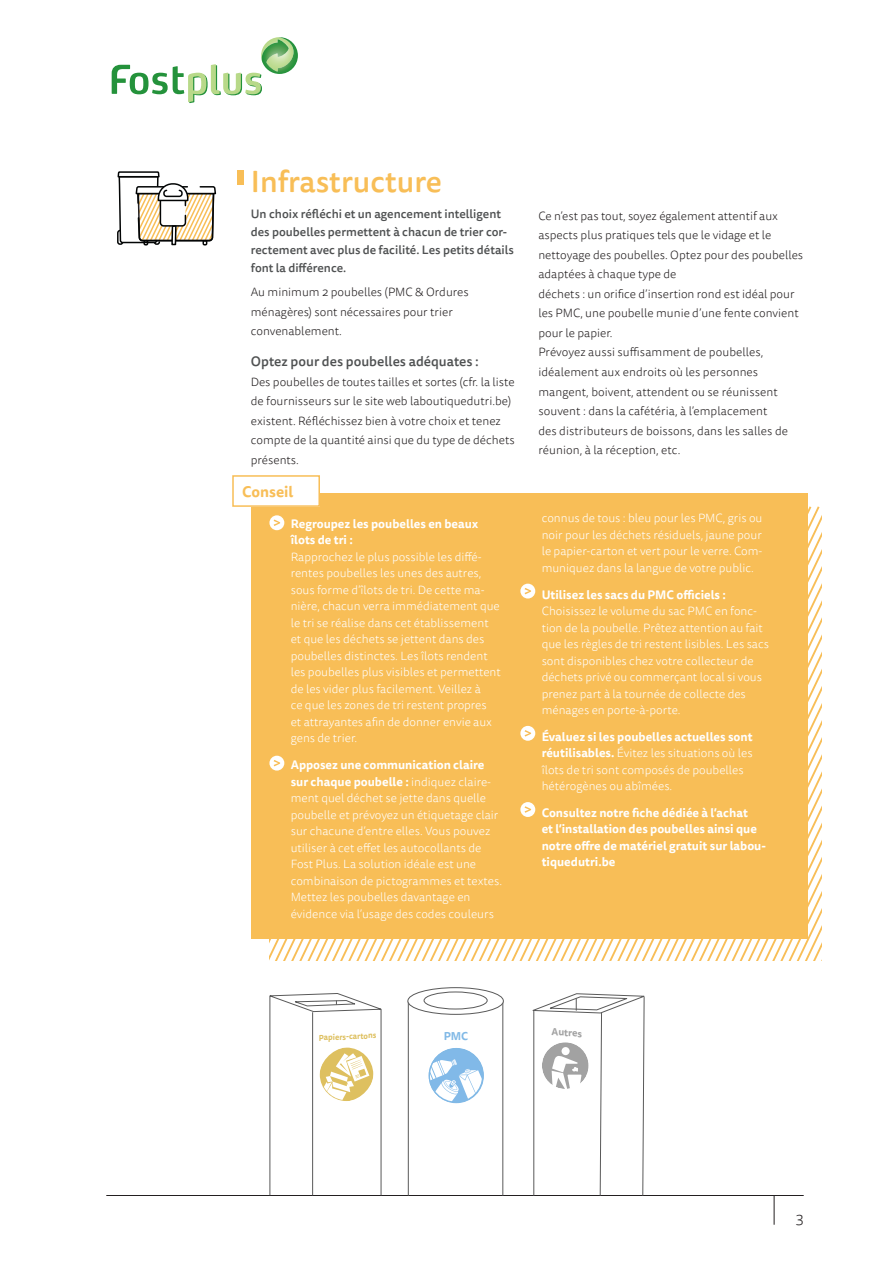
<style>
.page{position:relative;width:893px;height:1263px;background:#fff}
.page>*{position:absolute;margin:0;border:0;box-sizing:border-box;transform-origin:0 0}
.Titel_-_5pijlers{font:500 30px "Tisa Sans Pro";color:#f8be57}
.Tip__Titel{font:700 15px "Tisa Sans Pro";color:#f8be57}
.t1{font:300 15px "Tisa Sans Pro";color:#231f20}
.Binnenwerk__Brood{font:500 13.5px "Tisa Sans Pro";color:#4f5152}
.Tips{font:300 12px/16.5px "Tisa Sans Pro";color:#fff}
.Binnenwerk__Brood-2{font:300 12px/19.5px "Tisa Sans Pro";color:#231f20}
.Binnenwerk__Intro{font:500 12px/18px "Tisa Sans Pro";color:#4f5152}
.Tips-2{font:700 12px/16.5px "Tisa Sans Pro";color:#fff}
.t2{font:700 11.1px "Tisa Sans Pro";color:#81b9e6}
.t3{font:700 9.9px "Tisa Sans Pro";color:#a2a2a2}
.t4{font:700 8.25px "Tisa Sans Pro";color:#dec060;scale:.94 1}
.s1{font-weight:700}
</style>
<div class="page">
<svg style="left:774px;top:1196px;width:1px;height:29px"></svg>
<svg style="left:112px;top:37px;width:186px;height:66px"></svg>
<hr style="left:106px;top:1195px;width:698px;height:1px;background:#231f20">
<svg style="left:117px;top:171px;width:100px;height:75px"></svg>
<div style="left:238px;top:170px;width:6px;height:14px;background:#f8be57"></div>
<svg style="left:269px;top:507px;width:553px;height:453px"></svg>
<div style="left:251px;top:493px;width:557px;height:446px;background:#f8be57"></div>
<div style="left:233px;top:476px;width:86px;height:30px;background:#fff"></div>
<div style="left:232px;top:475px;width:88px;height:32px;border:2px solid #f8be57"></div>
<div style="left:269px;top:515px;width:15px;height:15px;background:#fff;border-radius:50%"></div>
<svg style="left:274px;top:520px;width:6px;height:6px"></svg>
<div style="left:269px;top:756px;width:15px;height:14px;background:#fff;border-radius:50%"></div>
<svg style="left:274px;top:760px;width:6px;height:6px"></svg>
<div style="left:520px;top:584px;width:15px;height:14px;background:#fff;border-radius:50%"></div>
<svg style="left:525px;top:588px;width:6px;height:6px"></svg>
<div style="left:520px;top:726px;width:15px;height:15px;background:#fff;border-radius:50%"></div>
<svg style="left:525px;top:730px;width:6px;height:6px"></svg>
<div style="left:520px;top:802px;width:15px;height:15px;background:#fff;border-radius:50%"></div>
<svg style="left:525px;top:806px;width:6px;height:7px"></svg>
<hr style="left:408px;top:1001px;width:1px;height:195px;background:#595959">
<hr style="left:502px;top:1001px;width:1px;height:195px;background:#595959">
<svg style="left:408px;top:988px;width:95px;height:26px"></svg>
<div style="left:407px;top:987px;width:97px;height:28px;border:1px solid #595959;border-radius:50%"></div>
<div style="left:424px;top:992px;width:63px;height:17px;background:#fff;border-radius:50%"></div>
<div style="left:424px;top:992px;width:63px;height:17px;border:1px solid #595959;border-radius:50%"></div>
<div style="left:429px;top:1049px;width:54px;height:53px;background:#81b9e8;border-radius:50%"></div>
<svg style="left:429px;top:1059px;width:54px;height:43px"></svg>
<div style="left:429px;top:1048px;width:54px;height:55px;border:1px solid #81b9e6;border-radius:50%"></div>
<svg style="left:269px;top:993px;width:113px;height:203px"></svg>
<svg style="left:532px;top:993px;width:113px;height:203px"></svg>
<p class="Titel_-_5pijlers" style="left:251px;top:160px;width:193px">Infrastructure</p>
<p class="Binnenwerk__Intro" style="left:251px;top:205px;width:265px">Un choix réfléchi et un agencement intelligent des poubelles permettent à chacun de trier cor&shy;rectement avec plus de facilité. Les petits détails font la différence.</p>
<p class="Binnenwerk__Brood-2" style="left:251px;top:283px;width:219px">Au minimum 2 poubelles (PMC &amp; Ordures ménagères) sont nécessaires pour trier convenablement.</p>
<p class="Binnenwerk__Brood" style="left:251px;top:352px;width:230px">Optez pour des poubelles adéquates :</p>
<p class="Binnenwerk__Brood-2" style="left:251px;top:372px;width:265px">Des poubelles de toutes tailles et sortes (cfr. la liste de fournisseurs sur le site web laboutiquedutri.be) existent. Réfléchissez bien à votre choix et tenez compte de la quantité ainsi que du type de déchets présents.</p>
<p class="Tip__Titel" style="left:242px;top:480px;width:53px">Conseil</p>
<p class="Tips" style="left:291px;top:516px;width:212px"><span class="s1">Regroupez les poubelles en beaux îlots de tri :<br></span>Rapprochez le plus possible les diffé&shy;rentes poubelles les unes des autres, sous forme d’îlots de tri. De cette ma&shy;nière, chacun verra immédiatement que le tri se réalise dans cet établissement et que les déchets se jettent dans des poubelles distinctes. Les îlots rendent les poubelles plus visibles et permettent de les vider plus facilement. Veillez à<br>ce que les zones de tri restent propres<br>et attrayantes afin de donner envie aux gens de trier.</p>
<p class="Tips" style="left:291px;top:757px;width:213px"><span class="s1">Apposez une communication claire sur chaque poubelle :</span> indiquez claire&shy;ment quel déchet se jette dans quelle poubelle et prévoyez un étiquetage clair sur chacune d’entre elles. Vous pouvez utiliser à cet effet les autocollants de Fost Plus. La solution idéale est une combinaison de pictogrammes et textes.<br>Mettez les poubelles davantage en évidence via l’usage des codes couleurs</p>
<p class="Binnenwerk__Brood-2" style="left:538px;top:206px;width:266px">Ce n’est pas tout, soyez également attentif aux aspects plus pratiques tels que le vidage et le nettoyage des poubelles. Optez pour des poubelles adaptées à chaque type de<br>déchets : un orifice d’insertion rond est idéal pour les PMC, une poubelle munie d’une fente convient pour le papier.<br>Prévoyez aussi suffisamment de poubelles, idéalement aux endroits où les personnes mangent, boivent, attendent ou se réunissent souvent : dans la cafétéria, à l’emplacement<br>des distributeurs de boissons, dans les salles de réunion, à la réception, etc.</p>
<p class="Tips" style="left:542px;top:510px;width:222px;text-align:justify">connus de tous : bleu pour les PMC, gris ou noir pour les déchets résiduels, jaune pour le papier-carton et vert pour le verre. Com&shy;muniquez dans la langue de votre public.</p>
<p class="Tips" style="left:542px;top:586px;width:229px"><span class="s1">Utilisez les sacs du PMC officiels :<br></span>Choisissez le volume du sac PMC en fonc&shy;tion de la poubelle. Prêtez attention au fait que les règles de tri restent lisibles. Les sacs sont disponibles chez votre collecteur de déchets privé ou commerçant local si vous prenez part à la tournée de collecte des ménages en porte-à-porte.</p>
<p class="Tips" style="left:542px;top:729px;width:212px"><span class="s1">Évaluez si les poubelles actuelles sont réutilisables.</span> Évitez les situations où les îlots de tri sont composés de poubelles hétérogènes ou abîmées.</p>
<p class="Tips-2" style="left:542px;top:804px;width:226px">Consultez notre fiche dédiée à l’achat<br>et l’installation des poubelles ainsi que notre offre de matériel gratuit sur labou&shy;tiquedutri.be</p>
<p class="t4" style="left:318px;top:1032px;width:63px;rotate:-3deg">Papiers-cartons</p>
<p class="t2" style="left:444px;top:1028px;width:26px">PMC</p>
<p class="t3" style="left:552px;top:1024px;width:32px;rotate:4deg">Autres</p>
<p class="t1" style="left:796px;top:1210px;width:10px">3</p>
</div>
